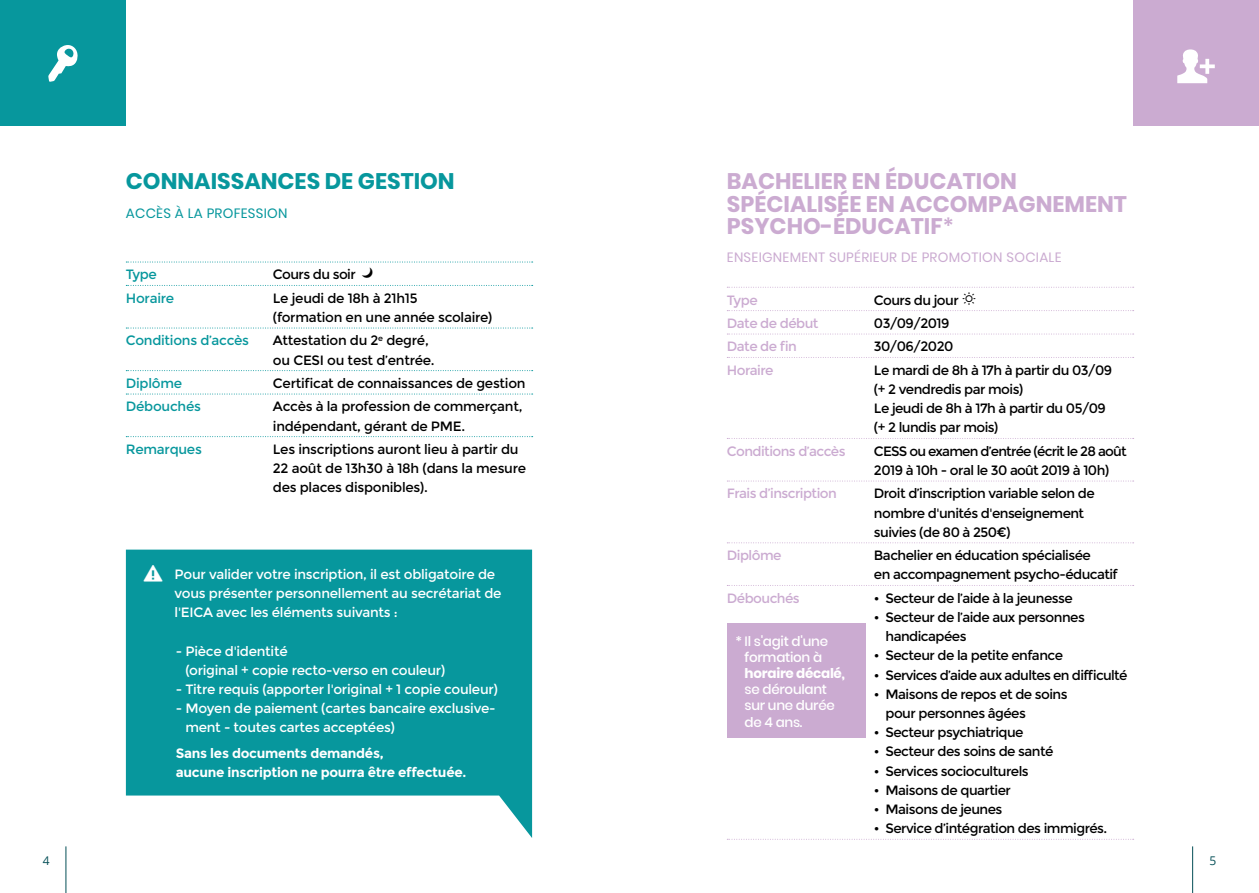
<style>
.page{position:relative;width:1259px;height:893px;background:#fff}
.page>*{position:absolute;margin:0;border:0;box-sizing:border-box;transform-origin:0 0}
.t1{font:39px "Entypo";color:#fff}
.t2{font:700 22.5px/22.2px "Poppins";color:#cbabd1}
.t3{font:700 22.5px "Poppins";color:#07979d}
.t4{font:13.5px/19.2px "Montserrat";letter-spacing:-.04em;color:#000}
.t5{font:13.5px/19.2px "Montserrat";letter-spacing:-.02em;color:#fff}
.t6{font:13.5px/19.2px "Montserrat";letter-spacing:-.02em;color:#000}
.t7{font:13.5px "Montserrat";letter-spacing:-.04em;color:#cbabd1}
.t8{font:13.5px/19.2px "Montserrat";letter-spacing:-.06em;color:#000}
.t9{font:700 13.5px/19.2px "Montserrat";letter-spacing:-.02em;color:#fff}
.t10{font:13.5px "Montserrat";letter-spacing:-.02em;color:#07979d}
.t11{font:500 13.5px/16.2px "Poppins";letter-spacing:-.02em;color:#fff;text-align:center}
.t12{font:13.5px "Poppins";letter-spacing:.02em;color:#cbabd1}
.t13{font:13.5px "Poppins";letter-spacing:.02em;color:#07979d}
.t14{font:700 13.5px "Poppins";letter-spacing:-.02em;color:#fff}
.t15{font:12px "Open Sans";color:#054f57}
.s1{font-family:"Entypo";font-size:25.5px}
.s2{font-weight:500}
</style>
<div class="page">
<svg style="left:126px;top:262px;width:407px;height:1px"></svg>
<svg style="left:126px;top:285px;width:407px;height:1px"></svg>
<svg style="left:126px;top:328px;width:407px;height:1px"></svg>
<svg style="left:126px;top:370px;width:407px;height:1px"></svg>
<svg style="left:126px;top:394px;width:407px;height:1px"></svg>
<svg style="left:126px;top:436px;width:407px;height:1px"></svg>
<div style="left:0;top:0;width:126px;height:126px;background:#07979d"></div>
<svg style="left:126px;top:550px;width:406px;height:288px;background:#2ba6ab"></svg>
<hr style="left:66px;top:846px;width:1px;height:47px;background:#054f57">
<hr style="left:1192px;top:846px;width:1px;height:47px;background:#054f57">
<svg style="left:727px;top:287px;width:406px;height:1px"></svg>
<svg style="left:727px;top:310px;width:406px;height:1px"></svg>
<svg style="left:727px;top:334px;width:406px;height:1px"></svg>
<svg style="left:727px;top:357px;width:406px;height:1px"></svg>
<svg style="left:727px;top:438px;width:406px;height:1px"></svg>
<svg style="left:727px;top:481px;width:406px;height:1px"></svg>
<svg style="left:727px;top:542px;width:406px;height:1px"></svg>
<svg style="left:727px;top:585px;width:406px;height:1px"></svg>
<svg style="left:727px;top:839px;width:406px;height:1px"></svg>
<div style="left:1133px;top:0;width:126px;height:126px;background:#cbabd1"></div>
<div style="left:727px;top:623px;width:138px;height:115px;background:#cbabd1"></div>
<h2 class="t3" style="left:126px;top:169px;width:330px">CONNAISSANCES DE GESTION</h2>
<p class="t13" style="left:126px;top:205px;width:163px">ACCÈS À LA PROFESSION</p>
<p class="t10" style="left:126px;top:267px;width:32px">Type</p>
<p class="t4" style="left:273px;top:265px;width:102px">Cours du soir <span class="s1">☽</span></p>
<p class="t10" style="left:126px;top:290px;width:50px">Horaire</p>
<p class="t6" style="left:273px;top:289px;width:221px">Le jeudi de 18h à 21h15<br>(formation en une année scolaire)</p>
<p class="t10" style="left:126px;top:333px;width:125px">Conditions d’accès</p>
<p class="t6" style="left:273px;top:331px;width:163px">Attestation du 2<sup>e</sup> degré, ou CESI ou test d’entrée.</p>
<p class="t10" style="left:126px;top:375px;width:58px">Diplôme</p>
<p class="t6" style="left:273px;top:374px;width:254px">Certificat de connaissances de gestion</p>
<p class="t10" style="left:126px;top:399px;width:77px">Débouchés</p>
<p class="t6" style="left:273px;top:397px;width:251px">Accès à la profession de commerçant, indépendant, gérant de PME.</p>
<p class="t10" style="left:126px;top:441px;width:77px">Remarques</p>
<p class="t6" style="left:273px;top:440px;width:255px">Les inscriptions auront lieu à partir du<br>22 août de 13h30 à 18h (dans la mesure des places disponibles).</p>
<h1 class="t1" style="left:142px;top:547px;width:24px">⚠</h1>
<p class="t5" style="left:175px;top:565px;width:328px">Pour valider votre inscription, il est obligatoire de vous présenter personnellement au secrétariat de l'EICA avec les éléments suivants :</p>
<p class="t5" style="left:185px;top:641px;width:261px;text-indent:-10px">- Pièce d'identité<br>(original + copie recto-verso en couleur)</p>
<p class="t5" style="left:176px;top:680px;width:323px">- Titre requis (apporter l'original + 1 copie couleur)</p>
<p class="t5" style="left:185px;top:699px;width:312px;text-indent:-10px">- Moyen de paiement (cartes bancaire exclusive&shy;ment - toutes cartes acceptées)</p>
<p class="t9" style="left:176px;top:743px;width:292px">Sans les documents demandés,<br>aucune inscription ne pourra être effectuée.</p>
<h2 class="t2" style="left:727px;top:171px;width:402px">BACHELIER EN ÉDUCATION<br>SPÉCIALISÉE EN ACCOMPAGNEMENT<br>PSYCHO-ÉDUCATIF<span class="s2">*</span></h2>
<p class="t12" style="left:727px;top:249px;width:336px">ENSEIGNEMENT SUPÉRIEUR DE PROMOTION SOCIALE</p>
<p class="t7" style="left:727px;top:292px;width:32px">Type</p>
<p class="t4" style="left:874px;top:290px;width:86px">Cours du jour</p>
<p class="t7" style="left:727px;top:315px;width:93px">Date de début</p>
<p class="t4" style="left:874px;top:314px;width:77px">03/09/2019</p>
<p class="t7" style="left:727px;top:339px;width:71px">Date de fin</p>
<p class="t4" style="left:874px;top:337px;width:81px">30/06/2020</p>
<p class="t7" style="left:727px;top:362px;width:48px">Horaire</p>
<p class="t4" style="left:874px;top:361px;width:240px">Le mardi de 8h à 17h à partir du 03/09 (+ 2 vendredis par mois)<br>Le jeudi de 8h à 17h à partir du 05/09 (+ 2 lundis par mois)</p>
<p class="t7" style="left:727px;top:443px;width:120px">Conditions d’accès</p>
<p class="t8" style="left:874px;top:442px;width:254px">CESS ou examen d’entrée (écrit le 28 août<br>2019 à 10h - oral le 30 août 2019 à 10h)</p>
<p class="t7" style="left:727px;top:486px;width:111px">Frais d’inscription</p>
<p class="t4" style="left:874px;top:484px;width:222px">Droit d’inscription variable selon de nombre d'unités d'enseignement suivies (de 80 à 250€)</p>
<p class="t7" style="left:727px;top:548px;width:56px">Diplôme</p>
<p class="t4" style="left:874px;top:546px;width:245px">Bachelier en éducation spécialisée<br>en accompagnement psycho-éducatif</p>
<p class="t7" style="left:727px;top:590px;width:74px">Débouchés</p>
<p class="t4" style="left:874px;top:589px;width:200px">• Secteur de l’aide à la jeunesse</p>
<p class="t4" style="left:885px;top:608px;width:201px;text-indent:-12px">• Secteur de l’aide aux personnes handicapées</p>
<p class="t4" style="left:874px;top:646px;width:191px">• Secteur de la petite enfance</p>
<p class="t4" style="left:874px;top:665px;width:255px">• Services d’aide aux adultes en difficulté</p>
<p class="t4" style="left:885px;top:685px;width:184px;text-indent:-12px">• Maisons de repos et de soins pour personnes âgées</p>
<p class="t4" style="left:874px;top:723px;width:151px">• Secteur psychiatrique</p>
<p class="t4" style="left:874px;top:742px;width:181px">• Secteur des soins de santé</p>
<p class="t4" style="left:874px;top:761px;width:156px">• Services socioculturels</p>
<p class="t4" style="left:874px;top:781px;width:138px">• Maisons de quartier</p>
<p class="t4" style="left:874px;top:800px;width:130px">• Maisons de jeunes</p>
<p class="t4" style="left:874px;top:819px;width:235px">• Service d’intégration des immigrés.</p>
<p class="t11" style="left:735px;top:633px;width:94px">* Il s'agit d'une formation à</p>
<p class="t14" style="left:744px;top:665px;width:102px">horaire décalé,</p>
<p class="t11" style="left:744px;top:681px;width:92px;text-align:left">se déroulant sur une durée de 4 ans.</p>
<p class="t15" style="left:43px;top:852px;width:8px">4</p>
<p class="t15" style="left:1209px;top:852px;width:8px">5</p>
</div>
